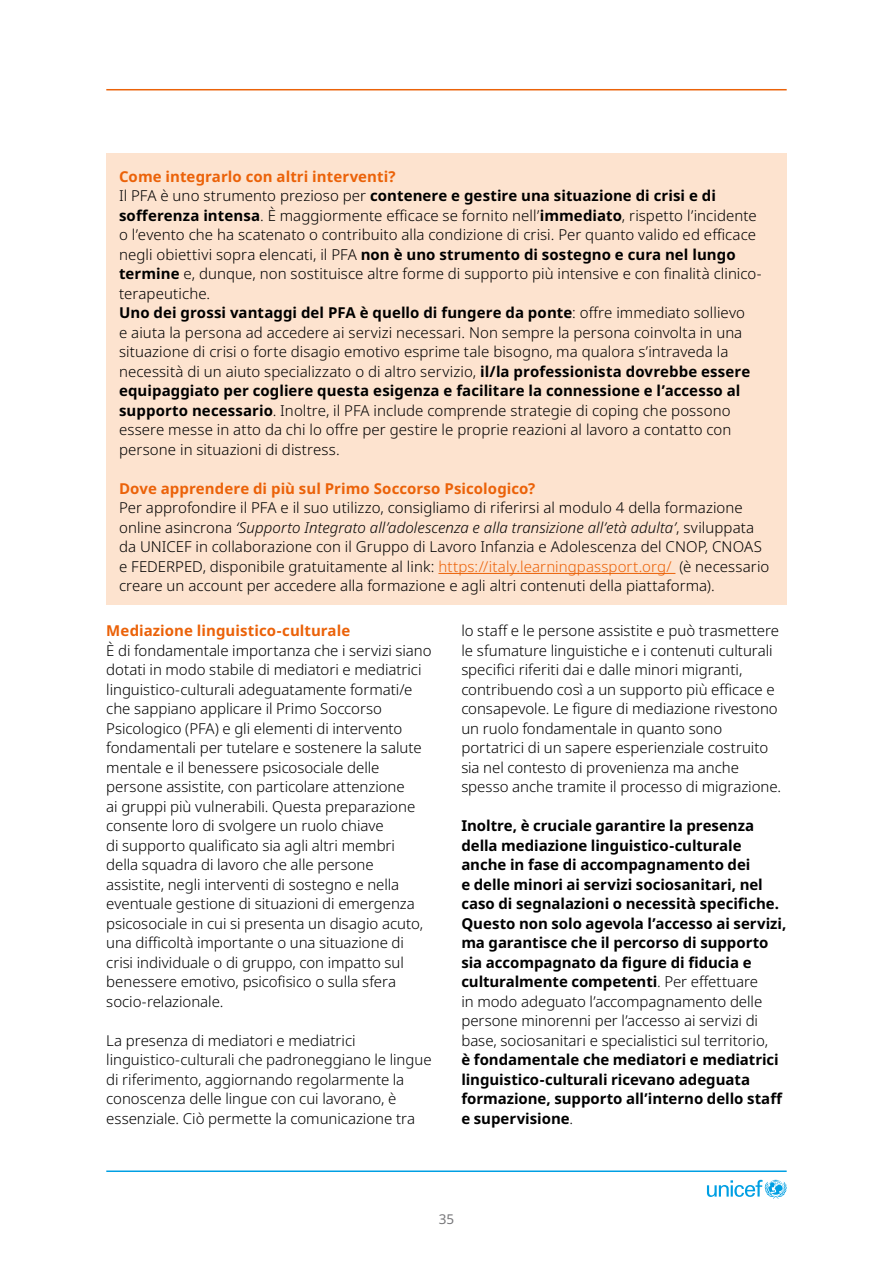
<style>
.page{position:relative;width:893px;height:1263px;background:#fff}
.page>*{position:absolute;margin:0;border:0;box-sizing:border-box;transform-origin:0 0}
.t1{font:300 15px/19.5px "Noto Sans";color:#000}
.t2{font:700 15px/19.5px "Noto Sans";letter-spacing:-.005em;color:#000}
.t3{font:700 15px "Noto Sans";letter-spacing:.005em;color:#eb6209}
.t4{font:13.5px "Noto Sans";color:#77777a}
.s1{font-weight:700;color:#eb6209}
.s2{font-weight:700}
.s3{font-style:italic}
.s4{color:#eb6209}
.s5{font-weight:300}
</style>
<div class="page">
<div style="left:106px;top:153px;width:681px;height:451px;background:#fde3cf"></div>
<hr style="left:438px;top:573px;width:237px;height:1px;background:#eb6209">
<hr style="left:106px;top:89px;width:681px;height:1px;background:#eb6209">
<hr style="left:106px;top:1170px;width:681px;height:2px;background:#009fe3">
<svg style="left:707px;top:1180px;width:80px;height:19px"></svg>
<p class="t1" style="left:119px;top:167px;width:644px"><span class="s1">Come integrarlo con altri interventi?<br></span>Il PFA è uno strumento prezioso per <span class="s2">contenere e gestire una situazione di crisi e di sofferenza intensa</span>. È maggiormente efficace se fornito nell’<span class="s2">immediato</span>, rispetto l’incidente o l’evento che ha scatenato o contribuito alla condizione di crisi. Per quanto valido ed efficace negli obiettivi sopra elencati, il PFA <span class="s2">non è uno strumento di sostegno e cura nel lungo termine</span> e, dunque, non sostituisce altre forme di supporto più intensive e con finalità clinico&shy;terapeutiche.<br><span class="s2">Uno dei grossi vantaggi del PFA è quello di fungere da ponte</span>: offre immediato sollievo<br>e aiuta la persona ad accedere ai servizi necessari. Non sempre la persona coinvolta in una situazione di crisi o forte disagio emotivo esprime tale bisogno, ma qualora s’intraveda la necessità di un aiuto specializzato o di altro servizio, <span class="s2">il/la professionista dovrebbe essere equipaggiato per cogliere questa esigenza e facilitare la connessione e l’accesso al supporto necessario</span>. Inoltre, il PFA include comprende strategie di coping che possono essere messe in atto da chi lo offre per gestire le proprie reazioni al lavoro a contatto con persone in situazioni di distress.</p>
<p class="t3" style="left:119px;top:478px;width:418px">Dove apprendere di più sul Primo Soccorso Psicologico?</p>
<p class="t1" style="left:119px;top:499px;width:652px">Per approfondire il PFA e il suo utilizzo, consigliamo di riferirsi al modulo 4 della formazione online asincrona <span class="s3">‘Supporto Integrato all’adolescenza e alla transizione all’età adulta’</span>, sviluppata da UNICEF in collaborazione con il Gruppo di Lavoro Infanzia e Adolescenza del CNOP, CNOAS e FEDERPED, disponibile gratuitamente al link: <span class="s4">https://italy.learningpassport.org/</span> (è necessario creare un account per accedere alla formazione e agli altri contenuti della piattaforma).</p>
<p class="t3" style="left:106px;top:620px;width:245px">Mediazione linguistico-culturale</p>
<p class="t1" style="left:106px;top:641px;width:327px">È di fondamentale importanza che i servizi siano dotati in modo stabile di mediatori e mediatrici linguistico-culturali adeguatamente formati/e che sappiano applicare il Primo Soccorso Psicologico (PFA) e gli elementi di intervento fondamentali per tutelare e sostenere la salute mentale e il benessere psicosociale delle persone assistite, con particolare attenzione<br>ai gruppi più vulnerabili. Questa preparazione consente loro di svolgere un ruolo chiave<br>di supporto qualificato sia agli altri membri<br>della squadra di lavoro che alle persone assistite, negli interventi di sostegno e nella eventuale gestione di situazioni di emergenza psicosociale in cui si presenta un disagio acuto, una difficoltà importante o una situazione di crisi individuale o di gruppo, con impatto sul benessere emotivo, psicofisico o sulla sfera socio-relazionale.</p>
<p class="t1" style="left:106px;top:1031px;width:327px">La presenza di mediatori e mediatrici linguistico-culturali che padroneggiano le lingue di riferimento, aggiornando regolarmente la conoscenza delle lingue con cui lavorano, è essenziale. Ciò permette la comunicazione tra</p>
<p class="t1" style="left:461px;top:621px;width:321px">lo staff e le persone assistite e può trasmettere le sfumature linguistiche e i contenuti culturali specifici riferiti dai e dalle minori migranti, contribuendo così a un supporto più efficace e consapevole. Le figure di mediazione rivestono un ruolo fondamentale in quanto sono portatrici di un sapere esperienziale costruito sia nel contesto di provenienza ma anche spesso anche tramite il processo di migrazione.</p>
<p class="t2" style="left:461px;top:816px;width:327px">Inoltre, è cruciale garantire la presenza della mediazione linguistico-culturale anche in fase di accompagnamento dei<br>e delle minori ai servizi sociosanitari, nel caso di segnalazioni o necessità specifiche.<br>Questo non solo agevola l’accesso ai servizi, ma garantisce che il percorso di supporto sia accompagnato da figure di fiducia e culturalmente competenti<span class="s5">. Per effettuare<br>in modo adeguato l’accompagnamento delle persone minorenni per l’accesso ai servizi di base, sociosanitari e specialistici sul territorio,</span></p>
<p class="t2" style="left:461px;top:1050px;width:323px">è fondamentale che mediatori e mediatrici linguistico-culturali ricevano adeguata formazione, supporto all’interno dello staff e supervisione<span class="s5">.</span></p>
<p class="t4" style="left:439px;top:1209px;width:17px">35</p>
</div>
